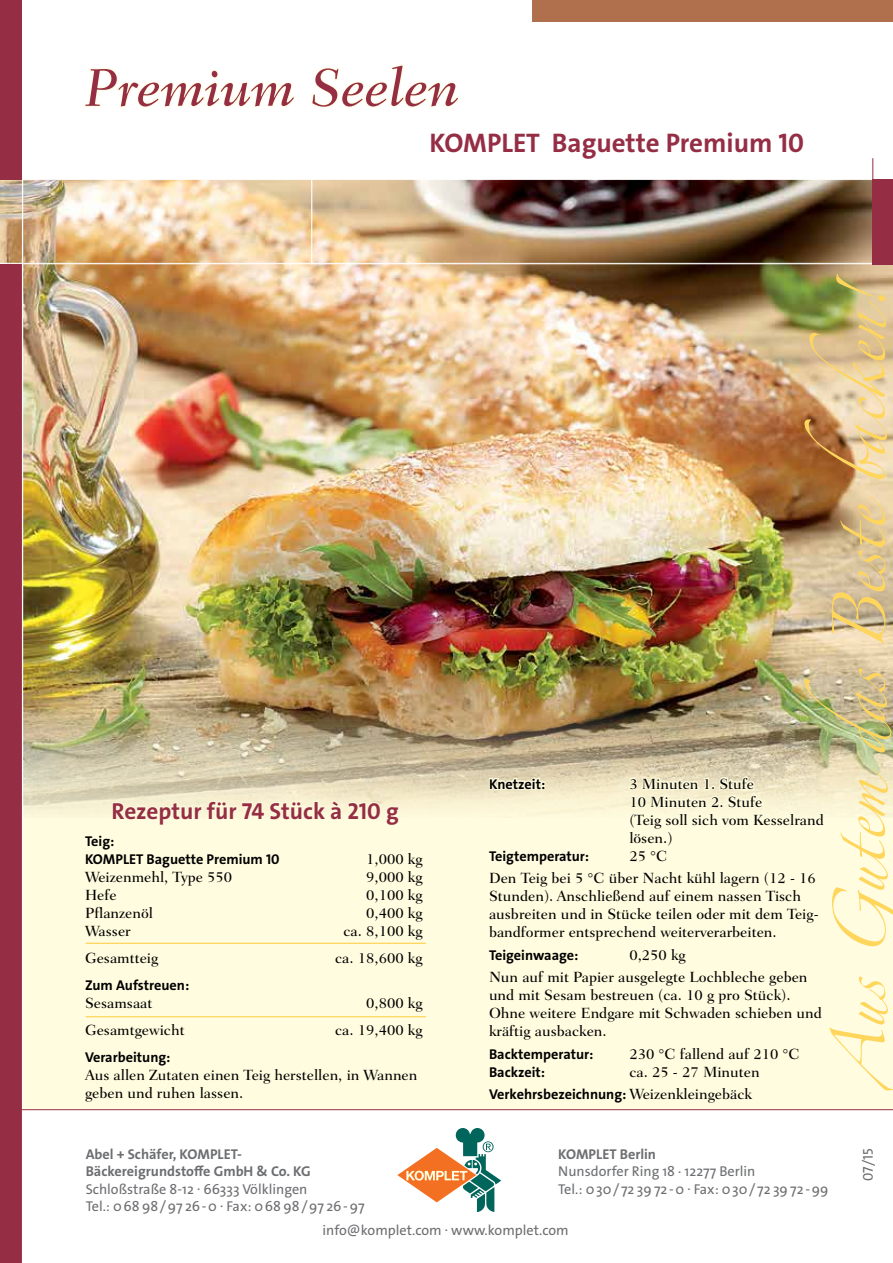
<style>
.page{position:relative;width:893px;height:1263px;background:#fff}
.page>*{position:absolute;margin:0;border:0;box-sizing:border-box;transform-origin:0 0}
.t1{font:italic 500 54px "Fairfield LT";letter-spacing:-.005em;color:#952e45}
.t2{font:27px "The Sans LP7 Bld";color:#952e45}
.t3{font:23.25px "The Sans LP7 Bld";color:#952e45}
.t4{font:500 15px/18px "Fairfield LT";color:#000}
.t5{font:14.25px/17.2px "The Sans LP5 Plain";color:#6d6e71}
.t6{font:14.25px/18px "The Sans LP7 Bld";color:#000}
.t7{font:14.25px/17.2px "The Sans LP7 Bld";color:#6d6e71}
.s1{font-family:"Fairfield LT";font-weight:500;font-size:15px}
</style>
<div class="page">
<div style="left:0;top:267px;width:893px;height:842px;background:#fffcdf"></div>
<img style="left:23px;top:264px;width:870px;height:546px">
<img style="left:0;top:179px;width:872px;height:85px">
<div style="left:0;top:264px;width:22px;height:999px;background:#952e45"></div>
<hr style="left:311px;top:179px;width:1px;height:85px;background:#fff">
<svg style="left:872px;top:158px;width:1px;height:21px"></svg>
<div style="left:0;top:0;width:22px;height:179px;background:#952e45"></div>
<div style="left:532px;top:0;width:361px;height:21px;background:#b06f4d"></div>
<img style="left:804px;top:274px;width:83px;height:205px">
<div style="left:872px;top:179px;width:21px;height:85px;background:#952e45"></div>
<hr style="left:22px;top:179px;width:1px;height:1084px;background:#fff">
<hr style="left:0;top:1109px;width:893px;height:1px;background:#952e45">
<svg style="left:397px;top:1128px;width:104px;height:84px"></svg>
<svg style="left:83px;top:798px;width:342px;height:146px"></svg>
<hr style="left:86px;top:1016px;width:340px;height:1px;background:#ffd65c">
<img style="left:487px;top:496px;width:406px;height:594px">
<hr style="left:86px;top:943px;width:340px;height:1px;background:#ffd65c">
<svg style="left:84px;top:68px;width:211px;height:40px"></svg>
<svg style="left:311px;top:64px;width:149px;height:44px"></svg>
<h1 class="t1" style="left:85px;top:57px;width:376px">Premium Seelen</h1>
<h2 class="t2" style="left:429px;top:125px;width:376px">KOMPLET Baguette Premium 10</h2>
<h3 class="t3" style="left:112px;top:796px;width:289px">Rezeptur für 74 Stück à 210 g</h3>
<p class="t6" style="left:85px;top:832px;width:196px">Teig:<br>KOMPLET Baguette Premium 10</p>
<p class="t4" style="left:366px;top:850px;width:58px">1,000 kg</p>
<p class="t4" style="left:85px;top:868px;width:149px">Weizenmehl, Type 550</p>
<p class="t4" style="left:366px;top:868px;width:58px">9,000 kg</p>
<p class="t4" style="left:85px;top:886px;width:33px">Hefe</p>
<p class="t4" style="left:366px;top:886px;width:58px">0,100 kg</p>
<p class="t4" style="left:85px;top:904px;width:70px">Pflanzenöl</p>
<p class="t4" style="left:366px;top:904px;width:58px">0,400 kg</p>
<p class="t4" style="left:85px;top:922px;width:47px">Wasser</p>
<p class="t4" style="left:343px;top:922px;width:81px">ca. 8,100 kg</p>
<p class="t4" style="left:85px;top:949px;width:75px">Gesamtteig</p>
<p class="t4" style="left:335px;top:949px;width:89px">ca. 18,600 kg</p>
<p class="t6" style="left:85px;top:976px;width:106px">Zum Aufstreuen:</p>
<p class="t4" style="left:85px;top:994px;width:69px">Sesamsaat</p>
<p class="t4" style="left:366px;top:994px;width:58px">0,800 kg</p>
<p class="t4" style="left:85px;top:1021px;width:101px">Gesamtgewicht</p>
<p class="t4" style="left:335px;top:1021px;width:89px">ca. 19,400 kg</p>
<p class="t6" style="left:85px;top:1048px;width:87px">Verarbeitung:</p>
<p class="t4" style="left:85px;top:1066px;width:334px">Aus allen Zutaten einen Teig herstellen, in Wannen geben und ruhen lassen.</p>
<p class="t6" style="left:489px;top:775px;width:58px">Knetzeit:</p>
<p class="t4" style="left:629px;top:775px;width:196px">3 Minuten 1. Stufe<br>10 Minuten 2. Stufe<br>(Teig soll sich vom Kesselrand lösen.)</p>
<p class="t6" style="left:489px;top:847px;width:102px">Teigtemperatur:</p>
<p class="t4" style="left:489px;top:844px;width:328px;line-height:22.5px;text-align:center">25 °C<br>Den Teig bei 5 °C über Nacht kühl lagern (12 - 16</p>
<p class="t4" style="left:489px;top:887px;width:331px">Stunden). Anschließend auf einem nassen Tisch ausbreiten und in Stücke teilen oder mit dem Teig&shy;bandformer entsprechend weiterverarbeiten.</p>
<p class="t6" style="left:489px;top:946px;width:91px">Teigeinwaage:</p>
<p class="t4" style="left:489px;top:943px;width:320px;line-height:22.5px;text-indent:140px">0,250 kg<br>Nun auf mit Papier ausgelegte Lochbleche geben</p>
<p class="t4" style="left:489px;top:986px;width:334px">und mit Sesam bestreuen (ca. 10 g pro Stück).<br>Ohne weitere Endgare mit Schwaden schieben und kräftig ausbacken.</p>
<p class="t6" style="left:489px;top:1045px;width:106px">Backtemperatur:</p>
<p class="t4" style="left:629px;top:1045px;width:172px">230 °C fallend auf 210 °C</p>
<p class="t6" style="left:489px;top:1063px;width:58px">Backzeit:</p>
<p class="t4" style="left:629px;top:1063px;width:132px">ca. 25 - 27 Minuten</p>
<p class="t6" style="left:489px;top:1085px;width:265px">Verkehrsbezeichnung: <span class="s1">Weizenkleingebäck</span></p>
<p class="t7" style="left:86px;top:1146px;width:227px">Abel + Schäfer, KOMPLET-<br>Bäckereigrundstoffe GmbH &amp; Co. KG</p>
<p class="t5" style="left:86px;top:1180px;width:280px">Schloßstraße 8-12 . 66333 Völklingen<br>Tel.: 0 68 98 / 97 26 - 0 . Fax: 0 68 98 / 97 26 - 97</p>
<p class="t7" style="left:558px;top:1146px;width:99px">KOMPLET Berlin</p>
<p class="t5" style="left:558px;top:1163px;width:272px">Nunsdorfer Ring 18 . 12277 Berlin<br>Tel.: 0 30 / 72 39 72 - 0 . Fax: 0 30 / 72 39 72 - 99</p>
<p class="t5" style="left:323px;top:1221px;width:248px">info@komplet.com . www.komplet.com</p>
<p class="t5" style="left:859px;top:1181px;width:34px;rotate:-90deg">07/15</p>
</div>
